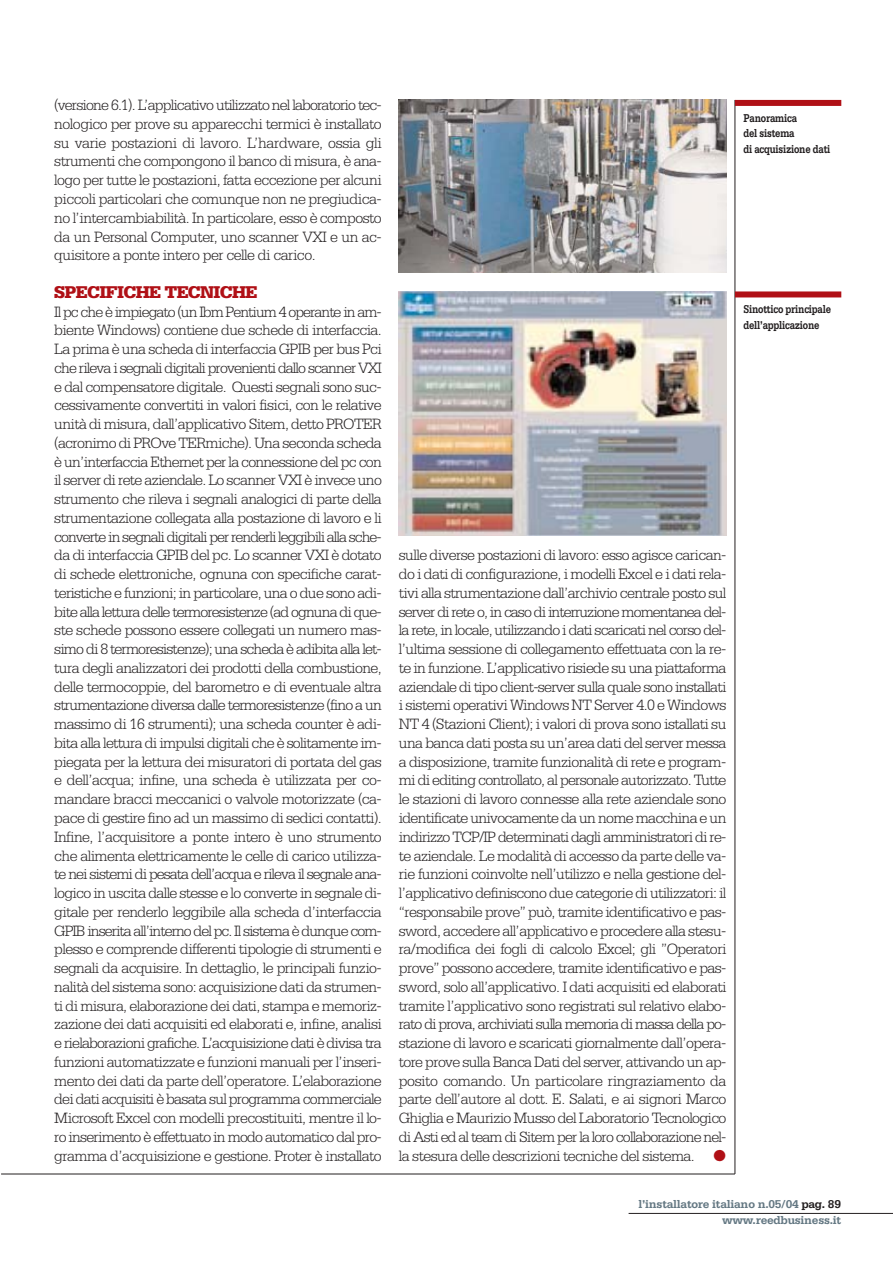
<style>
.page{position:relative;width:893px;height:1262px;background:#fff}
.page>*{position:absolute;margin:0;border:0;box-sizing:border-box;transform-origin:0 0}
.t1{font:900 18px "Serifa";letter-spacing:-.04em;color:#b01016}
.t2{font:300 15.75px/18.8px "Serifa";letter-spacing:-.035em;color:#231f20;text-align:justify}
.t3{font:700 12px/15.8px "Serifa";letter-spacing:-.02em;color:#231f20;scale:.8 1}
.t4{font:700 12px/16.5px "Serifa";letter-spacing:-.02em;color:#647883;text-align:right}
.s1{color:#b01016}
.s2{color:#231f20}
</style>
<div class="page">
<hr style="left:1px;top:1173px;width:734px;height:1px;background:#231f20">
<hr style="left:734px;top:100px;width:1px;height:1074px;background:#231f20">
<hr style="left:628px;top:1213px;width:264px;height:1px;background:#231f20">
<img style="left:399px;top:100px;width:327px;height:172px">
<img style="left:399px;top:291px;width:327px;height:245px">
<div style="left:735px;top:100px;width:106px;height:6px;background:#b01016"></div>
<div style="left:735px;top:291px;width:106px;height:6px;background:#b01016"></div>
<p class="t2" style="left:54px;top:97px;width:329px">(versione 6.1). L’applicativo utilizzato nel laboratorio tec&shy;nologico per prove su apparecchi termici è installato su varie postazioni di lavoro. L’hardware, ossia gli strumenti che compongono il banco di misura, è ana&shy;logo per tutte le postazioni, fatta eccezione per alcuni piccoli particolari che comunque non ne pregiudica&shy;no l’intercambiabilità. In particolare, esso è composto da un Personal Computer, uno scanner VXI e un ac&shy;quisitore a ponte intero per celle di carico.</p>
<p class="t1" style="left:54px;top:285px;width:205px">SPECIFICHE TECNICHE</p>
<p class="t2" style="left:54px;top:303px;width:329px">Il pc che è impiegato (un Ibm Pentium 4 operante in am&shy;biente Windows) contiene due schede di interfaccia.<br>La prima è una scheda di interfaccia GPIB per bus Pci che rileva i segnali digitali provenienti dallo scanner VXI e dal compensatore digitale. Questi segnali sono suc&shy;cessivamente convertiti in valori fisici, con le relative unità di misura, dall’applicativo Sitem, detto PROTER (acronimo di PROve TERmiche). Una seconda scheda è un’interfaccia Ethernet per la connessione del pc con il server di rete aziendale. Lo scanner VXI è invece uno strumento che rileva i segnali analogici di parte della strumentazione collegata alla postazione di lavoro e li converte in segnali digitali per renderli leggibili alla sche&shy;da di interfaccia GPIB del pc. Lo scanner VXI è dotato di schede elettroniche, ognuna con specifiche carat&shy;teristiche e funzioni; in particolare, una o due sono adi&shy;bite alla lettura delle termoresistenze (ad ognuna di que&shy;ste schede possono essere collegati un numero mas&shy;simo di 8 termoresistenze); una scheda è adibita alla let&shy;tura degli analizzatori dei prodotti della combustione, delle termocoppie, del barometro e di eventuale altra strumentazione diversa dalle termoresistenze (fino a un massimo di 16 strumenti); una scheda counter è adi&shy;bita alla lettura di impulsi digitali che è solitamente im&shy;piegata per la lettura dei misuratori di portata del gas e dell’acqua; infine, una scheda è utilizzata per co&shy;mandare bracci meccanici o valvole motorizzate (ca&shy;pace di gestire fino ad un massimo di sedici contatti).<br>Infine, l’acquisitore a ponte intero è uno strumento che alimenta elettricamente le celle di carico utilizza&shy;te nei sistemi di pesata dell’acqua e rileva il segnale ana&shy;logico in uscita dalle stesse e lo converte in segnale di&shy;gitale per renderlo leggibile alla scheda d’interfaccia GPIB inserita all’interno del pc. Il sistema è dunque com&shy;plesso e comprende differenti tipologie di strumenti e segnali da acquisire. In dettaglio, le principali funzio&shy;nalità del sistema sono: acquisizione dati da strumen&shy;ti di misura, elaborazione dei dati, stampa e memoriz&shy;zazione dei dati acquisiti ed elaborati e, infine, analisi e rielaborazioni grafiche. L’acquisizione dati è divisa tra funzioni automatizzate e funzioni manuali per l’inseri&shy;mento dei dati da parte dell’operatore. L’elaborazione dei dati acquisiti è basata sul programma commerciale Microsoft Excel con modelli precostituiti, mentre il lo&shy;ro inserimento è effettuato in modo automatico dal pro&shy;gramma d’acquisizione e gestione. Proter è installato</p>
<p class="t3" style="left:743px;top:111px;width:110px">Panoramica<br>del sistema<br>di acquisizione dati</p>
<p class="t3" style="left:743px;top:302px;width:111px">Sinottico principale dell’applicazione</p>
<p class="t2" style="left:399px;top:547px;width:329px">sulle diverse postazioni di lavoro: esso agisce carican&shy;do i dati di configurazione, i modelli Excel e i dati rela&shy;tivi alla strumentazione dall’archivio centrale posto sul server di rete o, in caso di interruzione momentanea del&shy;la rete, in locale, utilizzando i dati scaricati nel corso del&shy;l’ultima sessione di collegamento effettuata con la re&shy;te in funzione. L’applicativo risiede su una piattaforma aziendale di tipo client-server sulla quale sono installati i sistemi operativi Windows NT Server 4.0 e Windows NT 4 (Stazioni Client); i valori di prova sono istallati su una banca dati posta su un’area dati del server messa a disposizione, tramite funzionalità di rete e program&shy;mi di editing controllato, al personale autorizzato. Tutte le stazioni di lavoro connesse alla rete aziendale sono identificate univocamente da un nome macchina e un indirizzo TCP/IP determinati dagli amministratori di re&shy;te aziendale. Le modalità di accesso da parte delle va&shy;rie funzioni coinvolte nell’utilizzo e nella gestione del&shy;l’applicativo definiscono due categorie di utilizzatori: il “responsabile prove” può, tramite identificativo e pas&shy;sword, accedere all’applicativo e procedere alla stesu&shy;ra/modifica dei fogli di calcolo Excel; gli ”Operatori prove” possono accedere, tramite identificativo e pas&shy;sword, solo all’applicativo. I dati acquisiti ed elaborati tramite l’applicativo sono registrati sul relativo elabo&shy;rato di prova, archiviati sulla memoria di massa della po&shy;stazione di lavoro e scaricati giornalmente dall’opera&shy;tore prove sulla Banca Dati del server, attivando un ap&shy;posito comando. Un particolare ringraziamento da parte dell’autore al dott. E. Salati, e ai signori Marco Ghiglia e Maurizio Musso del Laboratorio Tecnologico di Asti ed al team di Sitem per la loro collaborazione nel&shy;la stesura delle descrizioni tecniche del sistema. <span class="s1">●</span></p>
<p class="t4" style="left:638px;top:1196px;width:204px">l’installatore italiano n.05/04 <span class="s2">pag. 89 </span>www.reedbusiness.it</p>
</div>
